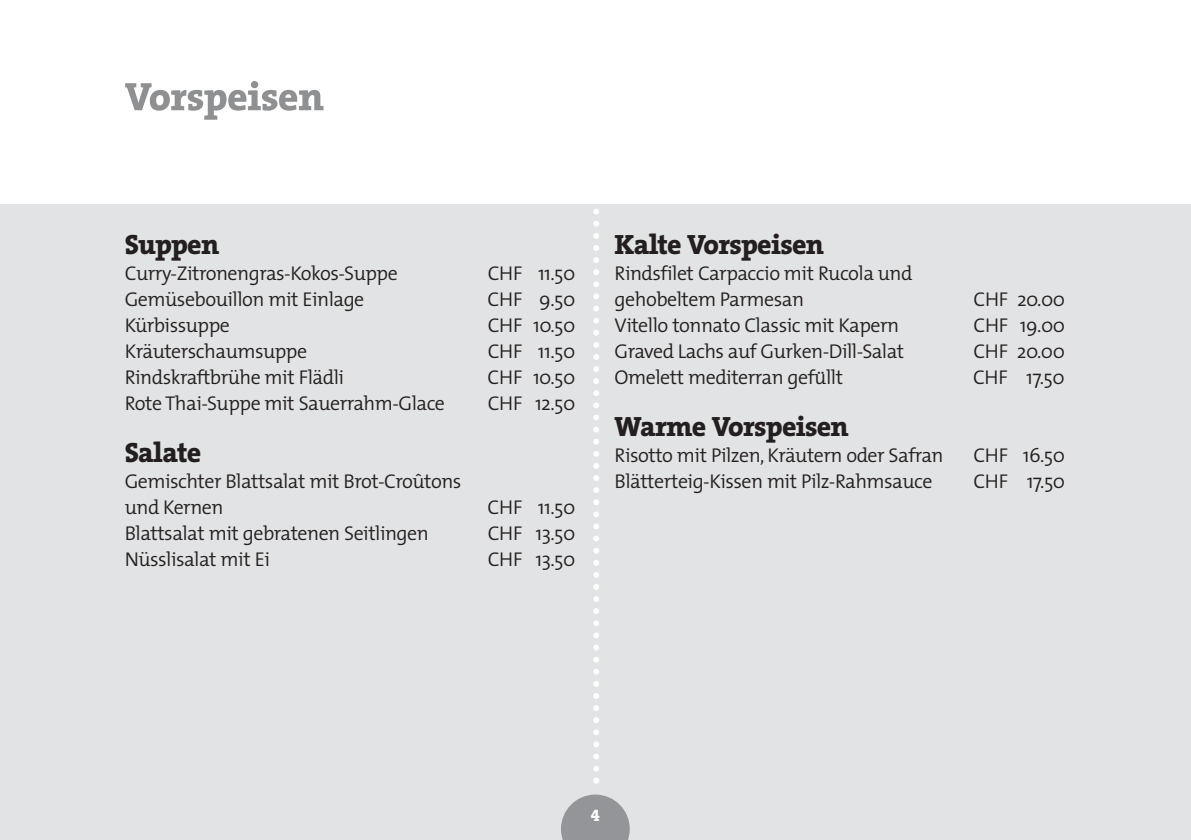
<style>
.page{position:relative;width:1191px;height:840px;background:#fff}
.page>*{position:absolute;margin:0;border:0;box-sizing:border-box;transform-origin:0 0}
.t1{font:800 28px "The Serif";letter-spacing:-.025em;color:#231f20}
.t2{font:300 20px/26px "The Mix";letter-spacing:-.025em;color:#231f20}
.t3{font:600 20px "Baskerville";color:#231f20}
.t4{font:800 16px "The Serif";color:#fff}
</style>
<div class="page">
<div style="left:0;top:204px;width:1191px;height:635px;background:#e2e3e4"></div>
<svg style="left:561px;top:794px;width:69px;height:45px"></svg>
<svg style="left:125px;top:81px;width:198px;height:39px"></svg>
<svg style="left:593px;top:209px;width:6px;height:574px"></svg>
<h1 class="t1" style="left:125px;top:233px;width:96px">Suppen</h1>
<p class="t2" style="left:125px;top:262px;width:275px">Curry-Zitronengras-Kokos-Suppe</p>
<p class="t2" style="left:488px;top:262px;width:89px">CHF 11.50</p>
<p class="t2" style="left:125px;top:288px;width:241px">Gemüsebouillon mit Einlage</p>
<p class="t2" style="left:487px;top:288px;width:89px">CHF 9.50</p>
<p class="t2" style="left:125px;top:314px;width:107px">Kürbissuppe</p>
<p class="t2" style="left:488px;top:314px;width:89px">CHF 10.50</p>
<p class="t2" style="left:125px;top:340px;width:184px">Kräuterschaumsuppe</p>
<p class="t2" style="left:488px;top:340px;width:89px">CHF 11.50</p>
<p class="t2" style="left:125px;top:366px;width:221px">Rindskraftbrühe mit Flädli</p>
<p class="t2" style="left:487px;top:366px;width:89px">CHF 10.50</p>
<p class="t2" style="left:125px;top:392px;width:322px">Rote Thai-Suppe mit Sauerrahm-Glace</p>
<p class="t2" style="left:488px;top:392px;width:89px">CHF 12.50</p>
<h1 class="t1" style="left:125px;top:441px;width:78px">Salate</h1>
<p class="t2" style="left:125px;top:470px;width:338px">Gemischter Blattsalat mit Brot-Croûtons und Kernen</p>
<p class="t2" style="left:487px;top:496px;width:89px">CHF 11.50</p>
<p class="t2" style="left:125px;top:522px;width:305px">Blattsalat mit gebratenen Seitlingen</p>
<p class="t2" style="left:488px;top:522px;width:89px">CHF 13.50</p>
<p class="t2" style="left:125px;top:548px;width:147px">Nüsslisalat mit Ei</p>
<p class="t2" style="left:488px;top:548px;width:89px">CHF 13.50</p>
<h1 class="t1" style="left:614px;top:233px;width:211px">Kalte Vorspeisen</h1>
<p class="t2" style="left:614px;top:262px;width:299px">Rindsfilet Carpaccio mit Rucola und gehobeltem Parmesan</p>
<p class="t2" style="left:973px;top:288px;width:93px">CHF 20.00</p>
<p class="t2" style="left:614px;top:314px;width:286px">Vitello tonnato Classic mit Kapern</p>
<p class="t2" style="left:973px;top:314px;width:93px">CHF 19.00</p>
<p class="t2" style="left:614px;top:340px;width:291px">Graved Lachs auf Gurken-Dill-Salat</p>
<p class="t2" style="left:973px;top:340px;width:93px">CHF 20.00</p>
<p class="t2" style="left:614px;top:366px;width:230px">Omelett mediterran gefullt</p>
<p class="t2" style="left:973px;top:366px;width:93px">CHF 17.50</p>
<p class="t3" style="left:826px;top:365px;width:10px">̈</p>
<h1 class="t1" style="left:614px;top:415px;width:236px">Warme Vorspeisen</h1>
<p class="t2" style="left:614px;top:444px;width:330px">Risotto mit Pilzen, Kräutern oder Safran</p>
<p class="t2" style="left:973px;top:444px;width:93px">CHF 16.50</p>
<p class="t2" style="left:614px;top:470px;width:319px">Blätterteig-Kissen mit Pilz-Rahmsauce</p>
<p class="t2" style="left:973px;top:470px;width:93px">CHF 17.50</p>
<p class="t4" style="left:591px;top:805px;width:11px">4</p>
</div>
